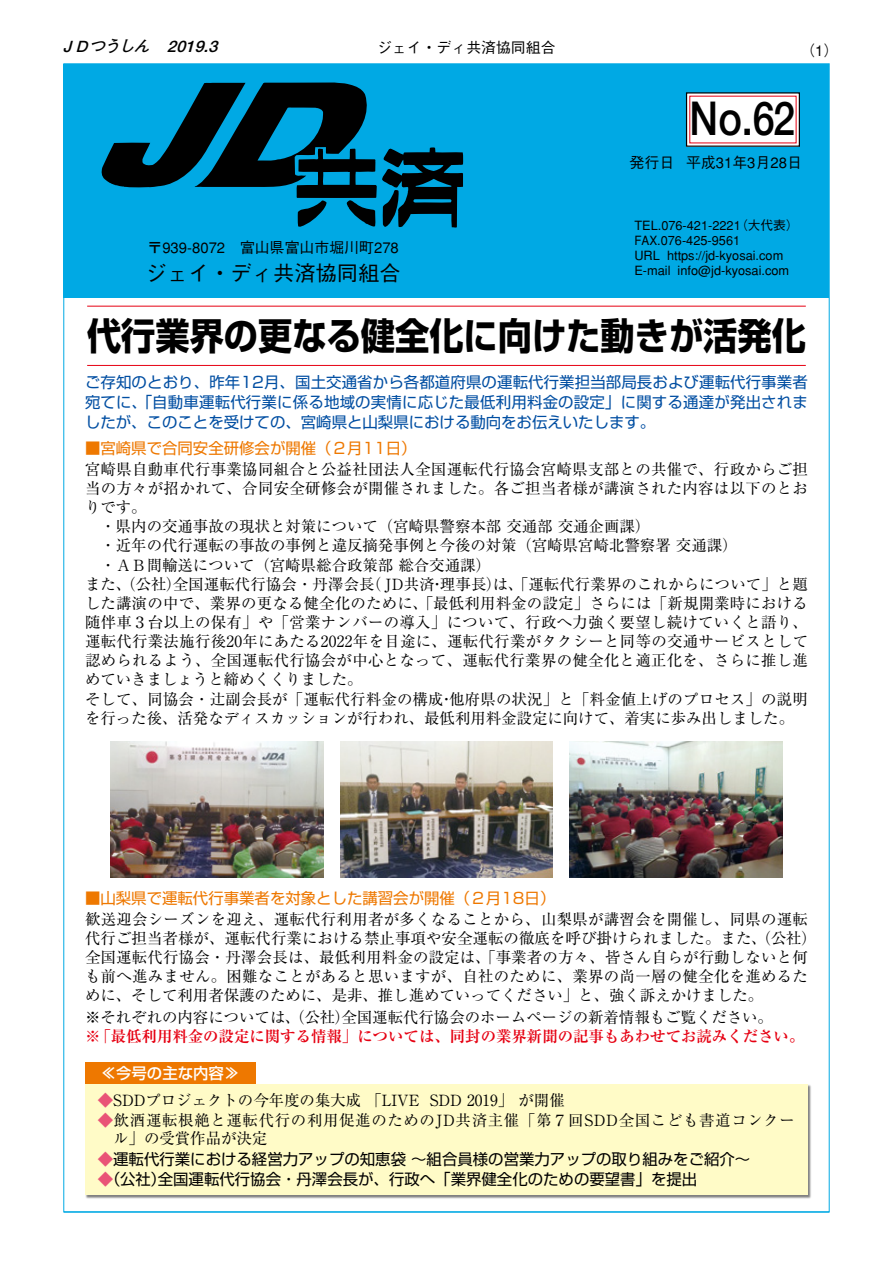
<style>
.page{position:relative;width:893px;height:1263px;background:#fff}
.page>*{position:absolute;margin:0;border:0;box-sizing:border-box;transform-origin:0 0}
.t1{font:700 46.8px "Futo Go B101";color:#000;scale:.85 1}
.t2{font:700 37.2px "Shin Go Pro";color:#000;scale:.92 1}
.t3{font:500 21.3px "Gothic BBB";color:#000}
.t4{font:italic 700 15.9px "Futo Go B101";color:#000;scale:1.04 1}
.t5{font:15.45px/19.2px "Ryumin Pro";letter-spacing:.015em;color:#000}
.t6{font:15.45px/20.2px "Shin Go Pro";color:#004ea2;text-align:justify}
.t7{font:15.45px "Shin Go Pro";color:#000}
.t8{font:15.45px/18px "Ryumin Pro";letter-spacing:.045em;color:#000}
.t9{font:15.45px "Shin Go Pro";color:#ee7800}
.t10{font:700 15.45px "Ryumin Pro";color:#e60012}
.t11{font:500 15.45px "Shin Go Pro";color:#fff}
.t12{font:500 14.85px "Gothic BBB";color:#000}
.t13{font:500 12.75px/14.9px "Gothic BBB";color:#000}
.s1{color:#e95377}
.s2{font-family:"Ryumin Pro";color:#e95377}
</style>
<div class="page">
<div style="left:64px;top:64px;width:765px;height:234px;background:#00a9e4"></div>
<div style="left:85px;top:1063px;width:170px;height:21px;background:#ee7800"></div>
<img style="left:85px;top:1083px;width:726px;height:116px">
<div style="left:85px;top:1084px;width:723px;height:110px;background:#fffbc7"></div>
<hr style="left:87px;top:306px;width:719px;height:1px;background:#e60012">
<hr style="left:87px;top:365px;width:719px;height:1px;background:#e60012">
<img style="left:340px;top:741px;width:213px;height:136px">
<img style="left:570px;top:741px;width:212px;height:136px">
<img style="left:110px;top:741px;width:213px;height:136px">
<div style="left:686px;top:93px;width:113px;height:53px;background:#fff"></div>
<div style="left:686px;top:92px;width:114px;height:55px;border:1px solid #000"></div>
<svg style="left:101px;top:83px;width:362px;height:145px"></svg>
<p class="t4" style="left:59px;top:37px;width:159px">ＪＤつうしん 2019.3</p>
<p class="t12" style="left:377px;top:39px;width:180px">ジェイ・ディ共済協同組合</p>
<p class="t12" style="left:800px;top:42px;width:40px">（1）</p>
<p class="t12" style="left:147px;top:239px;width:253px">〒939-8072　富山県富山市堀川町278</p>
<h3 class="t3" style="left:146px;top:260px;width:257px">ジェイ・ディ共済協同組合</h3>
<h1 class="t1" style="left:690px;top:91px;width:126px">No.62</h1>
<p class="t12" style="left:630px;top:154px;width:174px">発行日 平成31年3月28日</p>
<p class="t13" style="left:634px;top:218px;width:166px">TEL.076-421-2221（大代表）<br>FAX.076-425-9561<br>URL https://jd-kyosai.com<br>E-mail info@jd-kyosai.com</p>
<h2 class="t2" style="left:87px;top:307px;width:783px">代行業界の更なる健全化に向けた動きが活発化</h2>
<p class="t6" style="left:85px;top:370px;width:724px">ご存知のとおり、昨年12月、国土交通省から各都道府県の運転代行業担当部局長および運転代行事業者宛てに、「自動車運転代行業に係る地域の実情に応じた最低利用料金の設定」に関する通達が発出されましたが、このことを受けての、宮崎県と山梨県における動向をお伝えいたします。</p>
<p class="t5" style="left:85px;top:458px;width:725px">宮崎県自動車代行事業協同組合と公益社団法人全国運転代行協会宮崎県支部との共催で、行政からご担当の方々が招かれて、合同安全研修会が開催されました。各ご担当者様が講演された内容は以下のとおりです。<br>　・県内の交通事故の現状と対策について（宮崎県警察本部交通部交通企画課）<br>　・近年の代行運転の事故の事例と違反摘発事例と今後の対策（宮崎県宮崎北警察署交通課）<br>　・ＡＢ間輸送について（宮崎県総合政策部総合交通課）<br>また、（公社）全国運転代行協会・丹澤会長（ JD共済・理事長）は、「運転代行業界のこれからについて」と題した講演の中で、業界の更なる健全化のために、「最低利用料金の設定」さらには「新規開業時における随伴車３台以上の保有」や「営業ナンバーの導入」について、行政へ力強く要望し続けていくと語り、運転代行業法施行後20年にあたる2022年を目途に、運転代行業がタクシーと同等の交通サービスとして認められるよう、全国運転代行協会が中心となって、運転代行業界の健全化と適正化を、さらに推し進めていきましょうと締めくくりました。<br>そして、同協会・辻副会長が「運転代行料金の構成・他府県の状況」と「料金値上げのプロセス」の説明を行った後、活発なディスカッションが行われ、最低利用料金設定に向けて、着実に歩み出しました。</p>
<p class="t9" style="left:85px;top:435px;width:333px">■宮崎県で合同安全研修会が開催（２月11日）</p>
<p class="t9" style="left:85px;top:885px;width:472px">■山梨県で運転代行事業者を対象とした講習会が開催（２月18日）</p>
<p class="t5" style="left:85px;top:908px;width:733px">歓送迎会シーズンを迎え、運転代行利用者が多くなることから、山梨県が講習会を開催し、同県の運転代行ご担当者様が、運転代行業における禁止事項や安全運転の徹底を呼び掛けられました。また、（公社）全国運転代行協会・丹澤会長は、最低利用料金の設定は、「事業者の方々、皆さん自らが行動しないと何も前へ進みません。困難なことがあると思いますが、自社のために、業界の尚一層の健全化を進めるために、そして利用者保護のために、是非、推し進めていってください」と、強く訴えかけました。</p>
<p class="t5" style="left:85px;top:1006px;width:689px">※それぞれの内容については、（公社）全国運転代行協会のホームページの新着情報もご覧ください。</p>
<p class="t10" style="left:85px;top:1024px;width:721px">※「最低利用料金の設定に関する情報」については、同封の業界新聞の記事もあわせてお読みください。</p>
<p class="t11" style="left:101px;top:1060px;width:140px">≪今号の主な内容≫</p>
<p class="t5" style="left:98px;top:1089px;width:468px"><span class="s1">◆</span>SDDプロジェクトの今年度の集大成「LIVE SDD 2019」が開催</p>
<p class="t8" style="left:113px;top:1110px;width:683px;text-indent:-15px"><span class="s1">◆</span>飲酒運転根絶と運転代行の利用促進のためのJD共済主催「第７回SDD全国こども書道コンクール」の受賞作品が決定</p>
<p class="t7" style="left:98px;top:1146px;width:654px"><span class="s2">◆</span>運転代行業における経営力アップの知恵袋～組合員様の営業力アップの取り組みをご紹介～</p>
<p class="t7" style="left:98px;top:1166px;width:601px"><span class="s2">◆</span>（公社）全国運転代行協会・丹澤会長が、行政へ「業界健全化のための要望書」を提出</p>
</div>
